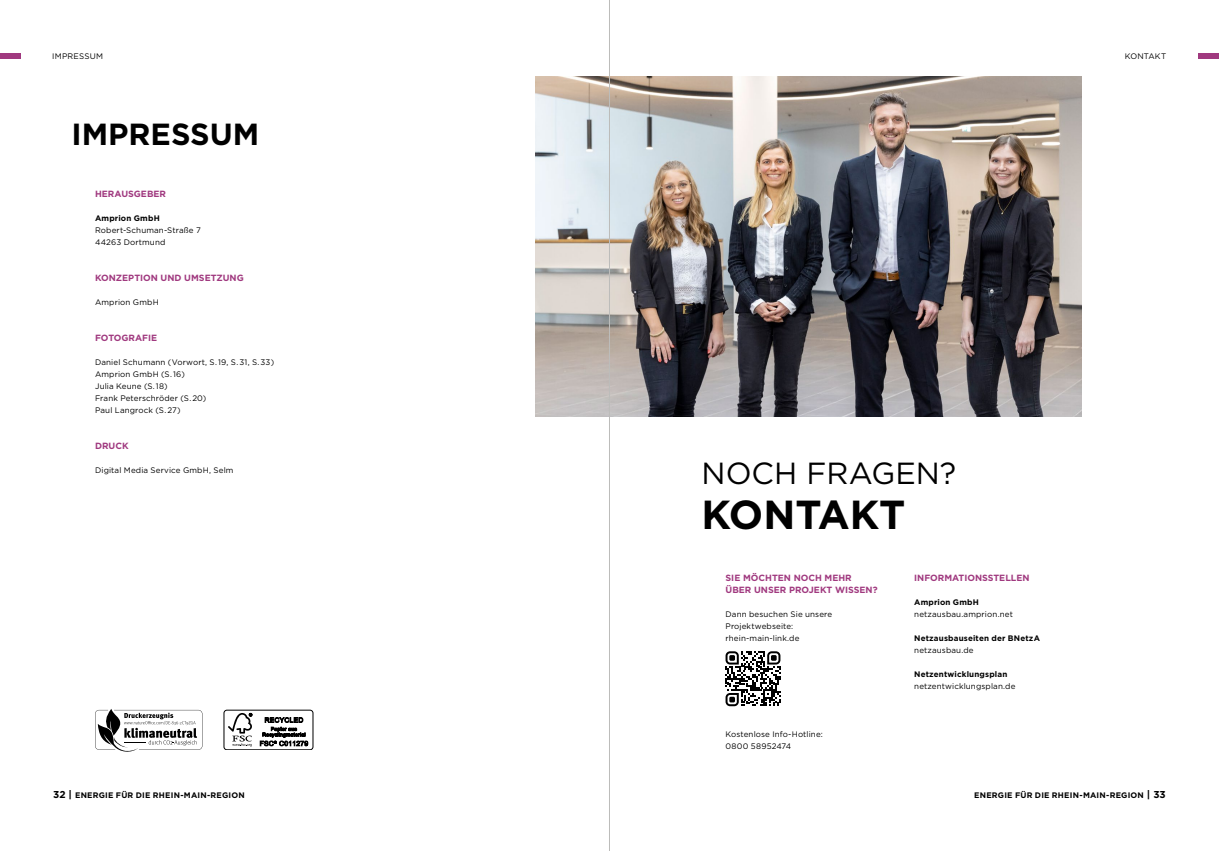
<style>
.page{position:relative;width:1219px;height:851px;background:#fff}
.page>*{position:absolute;margin:0;border:0;box-sizing:border-box;transform-origin:0 0}
.t1{font:700 40.5px "Gotham";letter-spacing:-.005em;color:#000}
.t2{font:30.5px "Gotham";color:#000}
.t3{font:700 30.5px "Gotham";color:#000}
.t4{font:700 9px/12px "Gotham";color:#a0397f}
.t5{font:8px/12px "Gotham";letter-spacing:.015em;color:#000}
.t6{font:700 8px "Gotham";letter-spacing:.025em;color:#000}
.s1{font-size:10px}
</style>
<div class="page">
<svg style="left:725px;top:651px;width:55px;height:55px"></svg>
<img style="left:535px;top:77px;width:547px;height:340px">
<div style="left:224px;top:709px;width:89px;height:40px;border:1px solid #000;border-radius:3px"></div>
<svg style="left:228px;top:712px;width:24px;height:34px"></svg>
<svg style="left:260px;top:717px;width:48px;height:29px"></svg>
<svg style="left:95px;top:709px;width:107px;height:42px"></svg>
<div style="left:0;top:53px;width:21px;height:6px;background:#a0397f"></div>
<div style="left:1198px;top:53px;width:21px;height:6px;background:#a0397f"></div>
<hr style="left:609px;top:0;width:1px;height:850px;background:#bcbcba">
<p class="t5" style="left:52px;top:50px;width:52px">IMPRESSUM</p>
<p class="t5" style="left:1125px;top:50px;width:43px">KONTAKT</p>
<h2 class="t3" style="left:71px;top:114px;width:189px">IMPRESSUM</h2>
<p class="t4" style="left:95px;top:187px;width:72px">HERAUSGEBER</p>
<p class="t6" style="left:95px;top:212px;width:66px">Amprion GmbH</p>
<p class="t5" style="left:95px;top:224px;width:107px">Robert-Schuman-Straße 7<br>44263 Dortmund</p>
<p class="t4" style="left:95px;top:271px;width:150px">KONZEPTION UND UMSETZUNG</p>
<p class="t5" style="left:95px;top:296px;width:65px">Amprion GmbH</p>
<p class="t4" style="left:95px;top:331px;width:64px">FOTOGRAFIE</p>
<p class="t5" style="left:95px;top:356px;width:181px">Daniel Schumann (Vorwort, S. 19, S. 31, S. 33)<br>Amprion GmbH (S. 16)<br>Julia Keune (S. 18)<br>Frank Peterschröder (S. 20)<br>Paul Langrock (S. 27)</p>
<p class="t4" style="left:95px;top:439px;width:35px">DRUCK</p>
<p class="t5" style="left:95px;top:464px;width:140px">Digital Media Service GmbH, Selm</p>
<h2 class="t2" style="left:702px;top:454px;width:256px">NOCH FRAGEN?</h2>
<h1 class="t1" style="left:702px;top:487px;width:205px">KONTAKT</h1>
<p class="t4" style="left:725px;top:571px;width:154px">SIE MÖCHTEN NOCH MEHR<br>ÜBER UNSER PROJEKT WISSEN?</p>
<p class="t5" style="left:725px;top:608px;width:108px">Dann besuchen Sie unsere<br>Projektwebseite: rhein-main-link.de</p>
<p class="t5" style="left:725px;top:728px;width:99px">Kostenlose Info-Hotline:<br>0800 58952474</p>
<p class="t4" style="left:914px;top:571px;width:117px">INFORMATIONSSTELLEN</p>
<p class="t6" style="left:914px;top:596px;width:66px">Amprion GmbH</p>
<p class="t5" style="left:914px;top:608px;width:100px">netzausbau.amprion.net</p>
<p class="t6" style="left:914px;top:632px;width:127px">Netzausbauseiten der BNetzA</p>
<p class="t5" style="left:914px;top:644px;width:61px">netzausbau.de</p>
<p class="t6" style="left:914px;top:668px;width:95px">Netzentwicklungsplan</p>
<p class="t5" style="left:914px;top:680px;width:103px">netzentwicklungsplan.de</p>
<p class="t6" style="left:53px;top:789px;width:193px"><span class="s1">32 |</span> ENERGIE FÜR DIE RHEIN-MAIN-REGION</p>
<p class="t6" style="left:974px;top:789px;width:193px">ENERGIE FÜR DIE RHEIN-MAIN-REGION <span class="s1">| 33</span></p>
</div>
